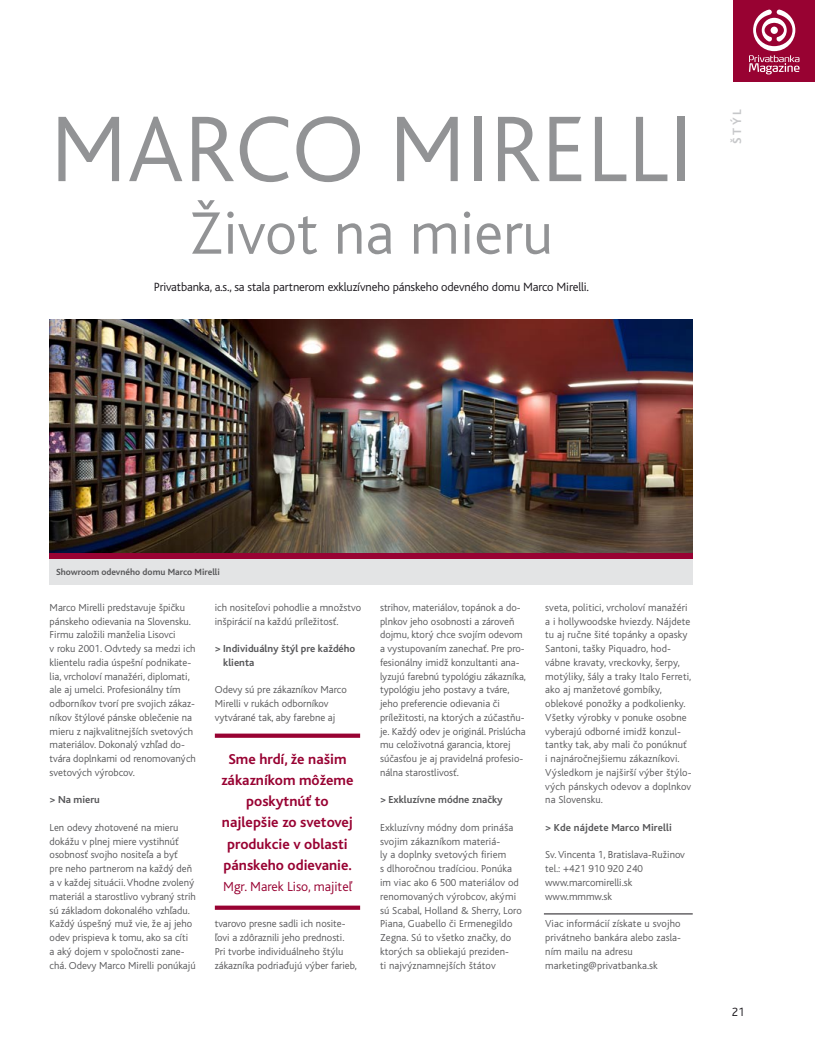
<style>
.page{position:relative;width:815px;height:1053px;background:#fff}
.page>*{position:absolute;margin:0;border:0;box-sizing:border-box;transform-origin:0 0}
.t1{font:300 97.5px "Bliss CE";color:#929395}
.t2{font:300 62.5px "Bliss CE";color:#929395}
.t3{font:700 15px/21.2px "Bliss CE";color:#980232;text-align:center}
.t4{font:300 13.75px "Bliss CE";color:#980232}
.t5{font:300 12.5px "Bliss CE";letter-spacing:-.01em;color:#1a171c}
.t6{font:700 12.5px "Bliss CE";color:#c6c7c9;scale:1.04 1}
.t7{font:300 10.62px/13.8px "Bliss CE";color:#58585a}
.t8{font:700 10.62px/13.8px "Bliss CE";color:#58585a}
.t9{font:700 9.38px "Bliss CE";color:#58585a}
</style>
<div class="page">
<div style="left:733px;top:0;width:82px;height:81px;background:#980232"></div>
<svg style="left:749px;top:10px;width:51px;height:64px"></svg>
<svg style="left:215px;top:733px;width:145px;height:4px"></svg>
<svg style="left:215px;top:905px;width:145px;height:4px"></svg>
<hr style="left:544px;top:913px;width:149px;height:1px;background:#1a171c">
<img style="left:50px;top:319px;width:643px;height:234px">
<div style="left:50px;top:553px;width:643px;height:32px;background:#e3e4e5"></div>
<div style="left:50px;top:553px;width:643px;height:5px;background:#980233"></div>
<h1 class="t1" style="left:50px;top:96px;width:136px">Marco</h1>
<h1 class="t1" style="left:389px;top:96px;width:114px">Mirelli</h1>
<h2 class="t2" style="left:189px;top:199px;width:366px">Život na mieru</h2>
<p class="t5" style="left:154px;top:279px;width:437px">Privatbanka, a.s., sa stala partnerom exkluzívneho pánskeho odevného domu Marco Mirelli.</p>
<p class="t6" style="left:730px;top:144px;width:34px;rotate:-90deg">ŠTÝL</p>
<p class="t9" style="left:56px;top:566px;width:165px">Showroom odevného domu Marco M irelli</p>
<p class="t7" style="left:50px;top:600px;width:148px">Marco Mirelli predstavuje špičku pánskeho odievania na Slovensku.<br>Firmu založili manželia Lisovci<br>v roku 2001. Odvtedy sa medzi ich klientelu radia úspešní podnikate&shy;lia, vrcholoví manažéri, diplomati, ale aj umelci. Profesionálny tím odborníkov tvorí pre svojich zákaz&shy;níkov štýlové pánske oblečenie na mieru z najkvalitnejších svetových materiálov. Dokonalý vzhľad do&shy;tvára doplnkami od renomovaných svetových výrobcov.</p>
<p class="t8" style="left:50px;top:793px;width:52px">&gt; Na mieru</p>
<p class="t7" style="left:50px;top:820px;width:148px">Len odevy zhotovené na mieru dokážu v plnej miere vystihnúť osobnosť svojho nositeľa a byť<br>pre neho partnerom na každý deň a v každej situácii. Vhodne zvolený materiál a starostlivo vybraný strih sú základom dokonalého vzhľadu.<br>Každý úspešný muž vie, že aj jeho odev prispieva k tomu, ako sa cíti<br>a aký dojem v spoločnosti zane&shy;chá. Odevy Marco Mirelli ponúkajú</p>
<p class="t7" style="left:215px;top:600px;width:148px">ich nositeľovi pohodlie a množstvo inšpirácií na každú príležitosť.</p>
<p class="t8" style="left:223px;top:641px;width:134px;text-indent:-8px">&gt; I ndividuálny štýl pre každého klienta</p>
<p class="t7" style="left:215px;top:683px;width:133px">Odevy sú pre zákazníkov Marco<br>Mirelli v rukách odborníkov vytvárané tak, aby farebne aj</p>
<h3 class="t3" style="left:221px;top:748px;width:134px">Sme hrdí, že našim zákazníkom môžeme poskytnúť to najlepšie zo svetovej produkcie v oblasti pánskeho odievanie.</h3>
<p class="t4" style="left:223px;top:879px;width:130px">Mgr. Marek Liso, majiteľ</p>
<p class="t7" style="left:215px;top:916px;width:144px">tvarovo presne sadli ich nosite&shy;ľovi a zdôraznili jeho prednosti.<br>Pri tvorbe individuálneho štýlu zákazníka podriaďujú výber farieb,</p>
<p class="t7" style="left:380px;top:600px;width:148px">strihov, materiálov, topánok a do&shy;plnkov jeho osobnosti a zároveň dojmu, ktorý chce svojím odevom a vystupovaním zanechať. Pre pro&shy;fesionálny imidž konzultanti ana&shy;lyzujú farebnú typológiu zákazníka, typológiu jeho postavy a tváre, jeho preferencie odievania či príležitosti, na ktorých a zúčastňu&shy;je. Každý odev je originál. Prislúcha mu celoživotná garancia, ktorej súčasťou je aj pravidelná profesio&shy;nálna starostlivosť.</p>
<p class="t8" style="left:380px;top:793px;width:124px">&gt; Exkluzívne módne značky</p>
<p class="t7" style="left:380px;top:820px;width:144px">Exkluzívny módny dom prináša svojim zákazníkom materiá-<br>ly a doplnky svetových firiem<br>s dlhoročnou tradíciou. Ponúka im viac ako 6 500 materiálov od renomovaných výrobcov, akými sú Scabal, Holland &amp; Sherry, Loro<br>Piana, Guabello či Ermenegildo<br>Zegna. Sú to všetko značky, do ktorých sa obliekajú preziden-<br>ti najvýznamnejších štátov</p>
<p class="t7" style="left:545px;top:600px;width:148px">sveta, politici, vrcholoví manažéri a i hollywoodske hviezdy. Nájdete tu aj ručne šité topánky a opasky<br>Santoni, tašky Piquadro, hod&shy;vábne kravaty, vreckovky, šerpy, motýliky, šály a traky Italo Ferreti, ako aj manžetové gombíky, oblekové ponožky a podkolienky.<br>Všetky výrobky v ponuke osobne vyberajú odborné imidž konzul&shy;tantky tak, aby mali čo ponúknuť i najnáročnejšiemu zákazníkovi.<br>Výsledkom je najširší výber štýlo&shy;vých pánskych odevov a doplnkov na Slovensku.</p>
<p class="t8" style="left:545px;top:820px;width:128px">&gt; Kde nájdete Marco M irelli</p>
<p class="t7" style="left:545px;top:848px;width:141px">Sv. Vincenta 1, Bratislava-Ružinov tel.: +421 910 920 240 www.marcomirelli.sk www.mmmw.sk</p>
<p class="t7" style="left:545px;top:916px;width:137px">Viac informácií získate u svojho privátneho bankára alebo zasla&shy;ním mailu na adresu marketing@privatbanka.sk</p>
<p class="t5" style="left:732px;top:1005px;width:14px">21</p>
</div>
